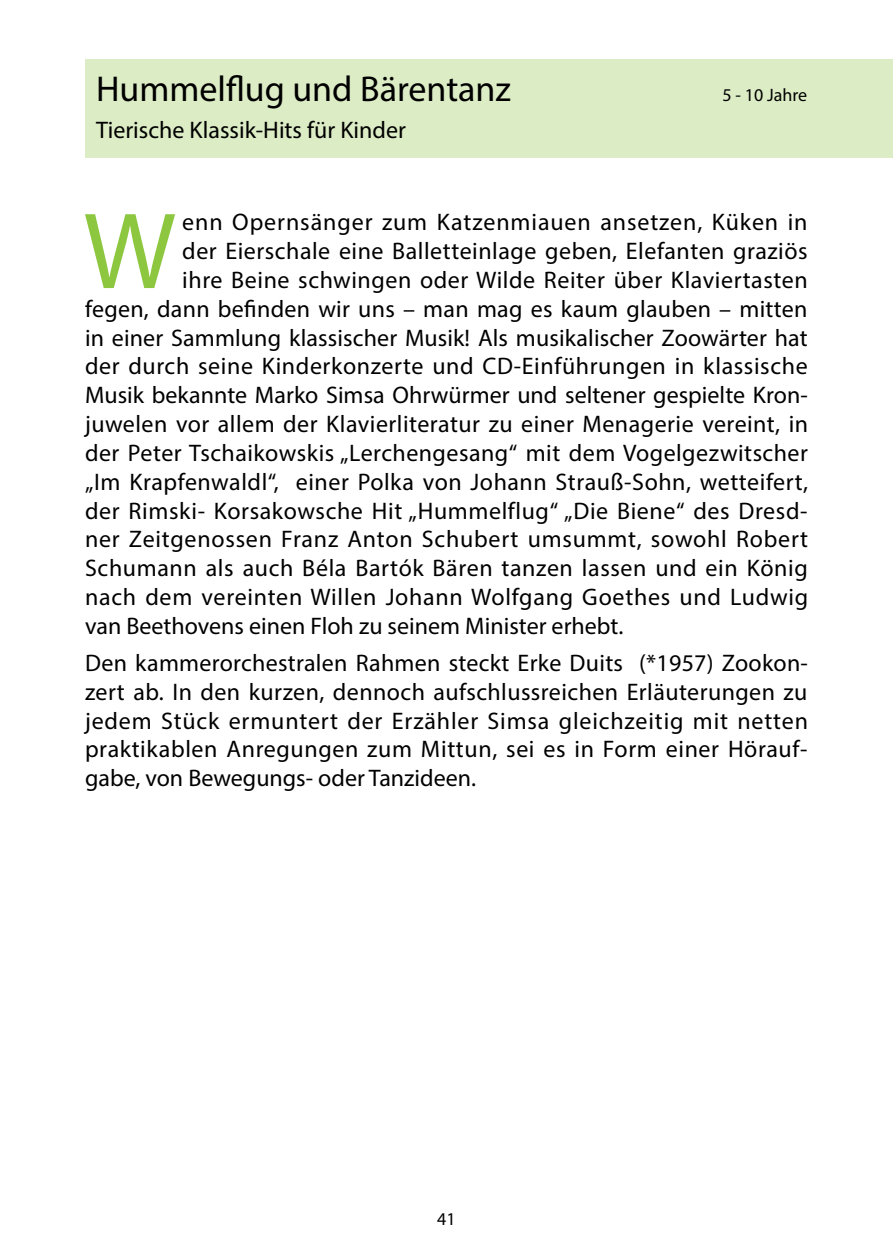
<style>
.page{position:relative;width:893px;height:1259px;background:#fff}
.page>*{position:absolute;margin:0;border:0;box-sizing:border-box;transform-origin:0 0}
.t1{font:109.5px "Myriad Pro";color:#8dc63f}
.t2{font:36px "Myriad Pro";color:#000}
.t3{font:24px/28.8px "Myriad Pro";letter-spacing:.02em;color:#000;text-align:justify}
.t4{font:24px "Myriad Pro";color:#000}
.t5{font:24px "Myriad Pro";letter-spacing:.04em;color:#000}
.t6{font:18px "Myriad Pro";color:#000}
</style>
<div class="page">
<div style="left:85px;top:60px;width:808px;height:98px;background:#dcecc5"></div>
<h2 class="t2" style="left:96px;top:66px;width:416px">Hummelflug und Bärentanz</h2>
<p class="t4" style="left:96px;top:115px;width:311px">Tierische Klassik-Hits für Kinder</p>
<p class="t6" style="left:722px;top:83px;width:86px">5 - 10 Jahre</p>
<h1 class="t1" style="left:83px;top:184px;width:94px">W</h1>
<p class="t5" style="left:182px;top:208px;width:627px">enn Opernsänger zum Katzenmiauen ansetzen, Küken in</p>
<p class="t3" style="left:182px;top:236px;width:627px">der Eierschale eine Balletteinlage geben, Elefanten graziös</p>
<p class="t3" style="left:182px;top:265px;width:627px">ihre Beine schwingen oder Wilde Reiter über Klaviertasten</p>
<p class="t3" style="left:85px;top:294px;width:724px">fegen, dann befinden wir uns – man mag es kaum glauben – mitten</p>
<p class="t3" style="left:85px;top:323px;width:724px">in einer Sammlung klassischer Musik! Als musikalischer Zoowärter hat</p>
<p class="t3" style="left:85px;top:352px;width:724px">der durch seine Kinderkonzerte und CD-Einführungen in klassische</p>
<p class="t4" style="left:85px;top:380px;width:724px">Musik bekannte Marko Simsa Ohrwürmer und seltener gespielte Kron-</p>
<p class="t3" style="left:85px;top:409px;width:725px">juwelen vor allem der Klavierliteratur zu einer Menagerie vereint, in</p>
<p class="t3" style="left:85px;top:438px;width:724px">der Peter Tschaikowskis „Lerchengesang“ mit dem Vogelgezwitscher</p>
<p class="t3" style="left:85px;top:467px;width:725px">„Im Krapfenwaldl“, einer Polka von Johann Strauß-Sohn, wetteifert,</p>
<p class="t3" style="left:85px;top:496px;width:724px">der Rimski- Korsakowsche Hit „Hummelflug“ „Die Biene“ des Dresd-</p>
<p class="t3" style="left:85px;top:524px;width:725px">ner Zeitgenossen Franz Anton Schubert umsummt, sowohl Robert</p>
<p class="t3" style="left:85px;top:553px;width:724px">Schumann als auch Béla Bartók Bären tanzen lassen und ein König</p>
<p class="t3" style="left:85px;top:582px;width:725px">nach dem vereinten Willen Johann Wolfgang Goethes und Ludwig</p>
<p class="t4" style="left:85px;top:611px;width:540px">van Beethovens einen Floh zu seinem Minister erhebt.</p>
<p class="t3" style="left:85px;top:648px;width:724px">Den kammerorchestralen Rahmen steckt Erke Duits (*1957) Zookon&shy;zert ab. In den kurzen, dennoch aufschlussreichen Erläuterungen zu jedem Stück ermuntert der Erzähler Simsa gleichzeitig mit netten praktikablen Anregungen zum Mittun, sei es in Form einer Hörauf&shy;gabe, von Bewegungs- oder Tanzideen.</p>
<p class="t6" style="left:437px;top:1207px;width:20px">41</p>
</div>
